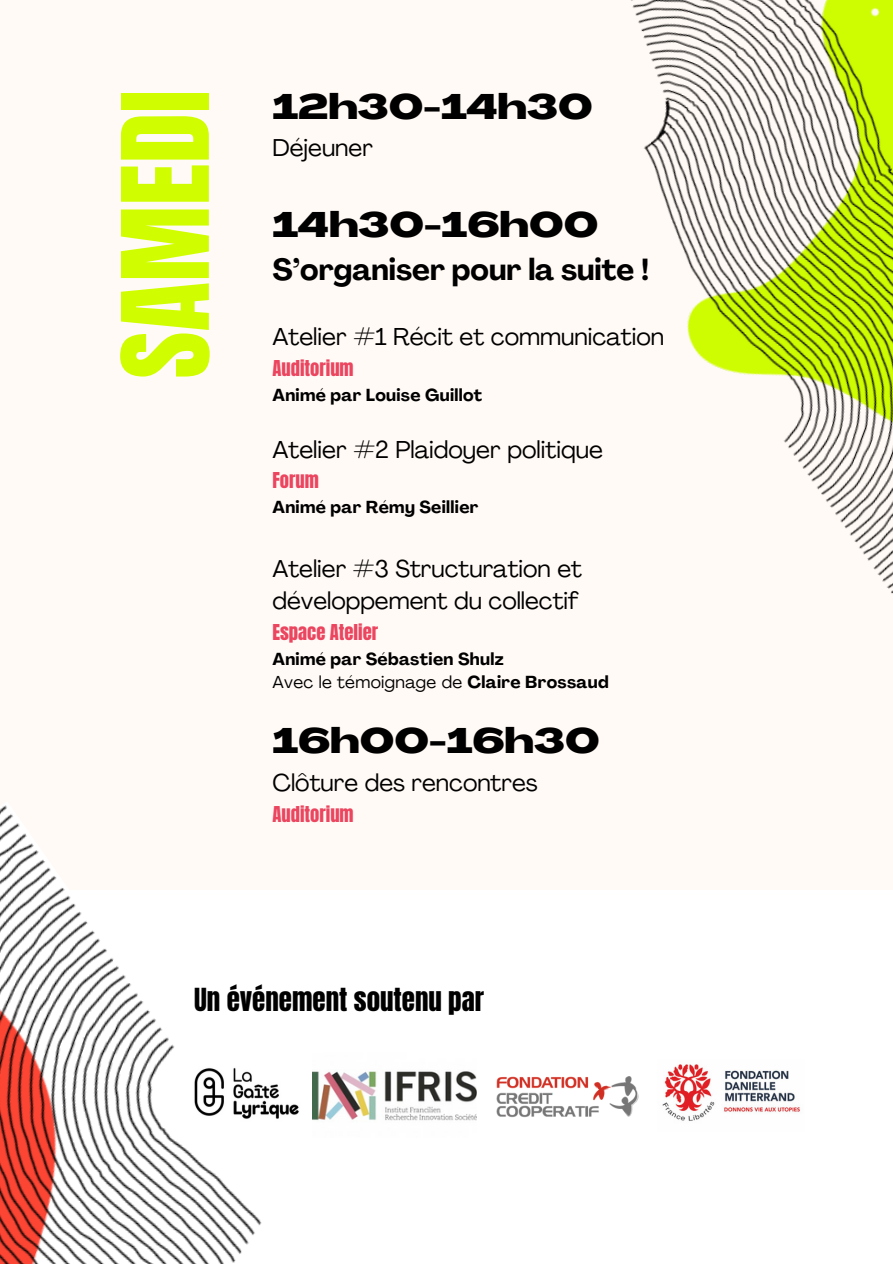
<style>
.page{position:relative;width:893px;height:1264px;background:#fff}
.page>*{position:absolute;margin:0;border:0;box-sizing:border-box;transform-origin:0 0}
.t1{font:102.3px "Anton";color:#d0fe00}
.t2{font:800 34.95px "Agrandir Grand";color:#000}
.t3{font:700 30px "Agrandir";color:#000}
.t4{font:27px "Anton";color:#000}
.t5{font:24.15px "Agrandir";color:#000}
.t6{font:24px/31.5px "Agrandir";color:#000}
.t7{font:18.6px "Anton";color:#eb455f}
.t8{font:700 17.1px "Agrandir";letter-spacing:.02em;color:#000}
.t9{font:17.1px "Agrandir";letter-spacing:.02em;color:#000}
.s1{font-weight:700}
</style>
<div class="page">
<div style="left:0;top:0;width:892px;height:889px;background:#fffaf5"></div>
<img style="left:631px;top:0;width:261px;height:594px">
<img style="left:0;top:805px;width:313px;height:458px">
<img style="left:187px;top:1058px;width:116px;height:72px">
<img style="left:496px;top:1076px;width:143px;height:42px">
<img style="left:313px;top:1071px;width:163px;height:50px">
<img style="left:662px;top:1064px;width:139px;height:57px">
<p class="t1" style="left:92px;top:379px;width:290px;rotate:-90deg">SAMEDI</p>
<p class="t2" style="left:272px;top:92px;width:322px">12h30-14h30</p>
<p class="t6" style="left:272px;top:135px;width:102px">Déjeuner</p>
<p class="t2" style="left:272px;top:211px;width:327px">14h30-16h00</p>
<p class="t3" style="left:272px;top:257px;width:378px">S’organiser pour la suite !</p>
<p class="t5" style="left:272px;top:327px;width:393px">Atelier #1 Récit et communication</p>
<p class="t7" style="left:272px;top:354px;width:83px">Auditorium</p>
<p class="t8" style="left:272px;top:387px;width:211px">Animé par Louise Guillot</p>
<p class="t5" style="left:272px;top:439px;width:332px">Atelier #2 Plaidoyer politique</p>
<p class="t7" style="left:272px;top:467px;width:48px">Forum</p>
<p class="t8" style="left:272px;top:500px;width:207px">Animé par Rémy Seillier</p>
<p class="t6" style="left:272px;top:555px;width:311px">Atelier #3 Structuration et développement du collectif</p>
<p class="t8" style="left:272px;top:652px;width:233px">Animé par Sébastien Shulz</p>
<p class="t9" style="left:272px;top:675px;width:337px">Avec le témoignage de <span class="s1">Claire Brossaud</span></p>
<p class="t7" style="left:272px;top:618px;width:107px">Espace Atelier</p>
<p class="t2" style="left:272px;top:727px;width:329px">16h00-16h30</p>
<p class="t6" style="left:272px;top:769px;width:267px">Clôture des rencontres</p>
<p class="t7" style="left:272px;top:800px;width:83px">Auditorium</p>
<p class="t4" style="left:194px;top:980px;width:291px">Un événement soutenu par</p>
</div>
